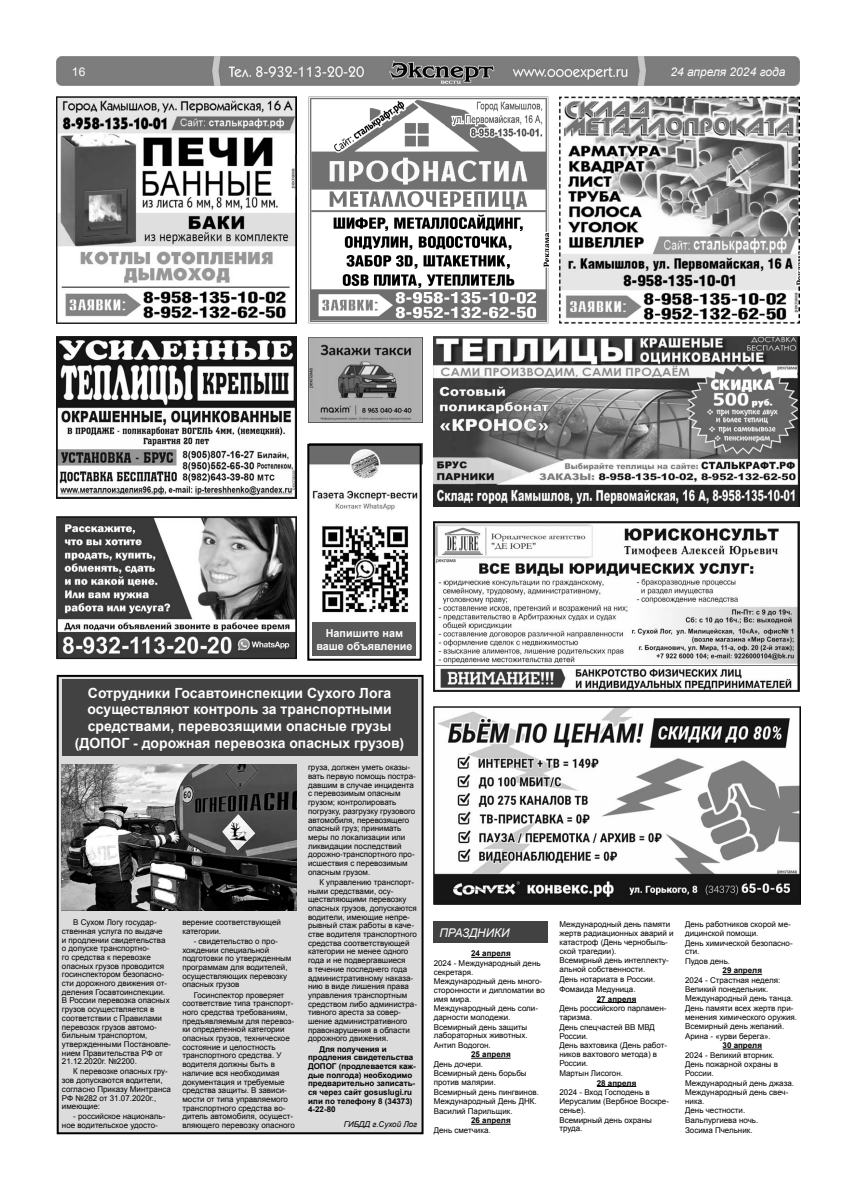
<style>
.page{position:relative;width:842px;height:1191px;background:#fff}
.page>*{position:absolute;margin:0;border:0;box-sizing:border-box;transform-origin:0 0}
.t1{font:700 14px/16.8px "Arial";color:#fff;text-align:center}
.t2{font:12px "Arial Italic MT3";color:#fff}
.t3{font:12px "Arial Italic MT4";color:#fff}
.t4{font:12px "Arial";color:#fff}
.t5{font:700 11px/13.2px "Arial";color:#fff;text-align:center}
.t6{font:8px/8.7px "Arial";color:#000}
.t7{font:700 8px/8.7px "Arial";color:#000}
.t8{font:8px "Arial Italic MT4";color:#000}
</style>
<div class="page">
<img style="left:57px;top:57px;width:742px;height:28px">
<img style="left:434px;top:706px;width:366px;height:198px">
<img style="left:310px;top:447px;width:109px;height:177px">
<div style="left:307px;top:444px;width:115px;height:216px;border:2px solid #000"></div>
<div style="left:313px;top:622px;width:103px;height:34px;background:#595959"></div>
<img style="left:57px;top:336px;width:240px;height:162px">
<img style="left:57px;top:96px;width:240px;height:227px">
<img style="left:308px;top:96px;width:240px;height:227px">
<img style="left:559px;top:96px;width:240px;height:227px">
<img style="left:434px;top:336px;width:365px;height:170px">
<img style="left:308px;top:337px;width:114px;height:85px">
<img style="left:434px;top:522px;width:366px;height:170px">
<img style="left:57px;top:516px;width:240px;height:143px">
<div style="left:58px;top:676px;width:364px;height:457px;background:#dcdcdc"></div>
<div style="left:57px;top:675px;width:366px;height:459px;border:2px solid #000"></div>
<div style="left:62px;top:679px;width:355px;height:77px;background:#424242"></div>
<img style="left:62px;top:764px;width:235px;height:146px">
<div style="left:434px;top:921px;width:114px;height:22px;background:#424242"></div>
<hr style="left:471px;top:957px;width:40px;height:1px;background:#000">
<hr style="left:471px;top:1057px;width:40px;height:1px;background:#000">
<hr style="left:471px;top:1123px;width:40px;height:1px;background:#000">
<hr style="left:597px;top:1002px;width:39px;height:1px;background:#000">
<hr style="left:597px;top:1086px;width:39px;height:1px;background:#000">
<hr style="left:722px;top:974px;width:40px;height:1px;background:#000">
<hr style="left:722px;top:1048px;width:40px;height:1px;background:#000">
<h2 class="t4" style="left:72px;top:64px;width:15px">16</h2>
<h2 class="t2" style="left:670px;top:64px;width:117px">24 апреля 2024 года</h2>
<h3 class="t5" style="left:316px;top:626px;width:98px">Напишите нам ваше объявление</h3>
<h1 class="t1" style="left:75px;top:684px;width:331px">Сотрудники Госавтоинспекции Сухого Лога осуществляют контроль за транспортными средствами, перевозящими опасные грузы (ДОПОГ - дорожная перевозка опасных грузов)</h1>
<p class="t6" style="left:62px;top:918px;width:110px;text-indent:11px">В Сухом Логу государ&shy;ственная услуга по выдаче<br>и продлении свидетельства о допуске транспортно-<br>го средства к перевозке опасных грузов проводится госинспектором безопасно&shy;сти дорожного движения от&shy;деления Госавтоинспекции.<br>В России перевозка опасных грузов осуществляется в соответствии с Правилами перевозок грузов автомо&shy;бильным транспортом, утвержденными Постановле&shy;нием Правительства РФ от<br>21.12.2020г. №2200.</p>
<p class="t6" style="left:62px;top:1067px;width:110px;text-indent:11px">К перевозке опасных гру&shy;зов допускаются водители, согласно Приказу Минтранса<br>РФ №282 от 31.07.2020г., имеющие:</p>
<p class="t6" style="left:62px;top:1112px;width:105px;text-indent:11px">- российское националь&shy;ное водительское удосто-</p>
<p class="t6" style="left:182px;top:918px;width:100px">верение соответствующей категории.</p>
<p class="t6" style="left:182px;top:936px;width:111px;text-indent:11px">- свидетельство о про&shy;хождении специальной подготовки по утвержденным программам для водителей, осуществляющих перевозку опасных грузов</p>
<p class="t6" style="left:182px;top:990px;width:114px;text-indent:11px">Госинспектор проверяет соответствие типа транспорт&shy;ного средства требованиям, предъявляемым для перевоз&shy;ки определенной категории опасных грузов, техническое состояние и целостность транспортного средства. У водителя должны быть в наличие вся необходимая документация и требуемые средства защиты. В зависи&shy;мости от типа управляемого транспортного средства во&shy;дитель автомобиля, осущест&shy;вляющего перевозку опасного</p>
<p class="t6" style="left:308px;top:763px;width:109px">груза, должен уметь оказы&shy;вать первую помощь постра&shy;давшим в случае инцидента с перевозимым опасным грузом; контролировать погрузку, разгрузку грузового автомобиля, перевозящего опасный груз; принимать меры по локализации или ликвидации последствий дорожно-транспортного про&shy;исшествия с перевозимым опасным грузом.</p>
<p class="t6" style="left:308px;top:877px;width:110px;text-indent:11px">К управлению транспорт&shy;ными средствами, осу&shy;ществляющими перевозку опасных грузов, допускаются водители, имеющие непре&shy;рывный стаж работы в каче&shy;стве водителя транспортного средства соответствующей категории не менее одного года и не подвергавшиеся<br>в течение последнего года административному наказа&shy;нию в виде лишения права управления транспортным средством либо администра&shy;тивного ареста за совер&shy;шение административного правонарушения в области дорожного движения.</p>
<p class="t7" style="left:308px;top:1044px;width:109px;text-indent:11px">Для получения и продления свидетельства<br>ДОПОГ (продлевается каж&shy;дые полгода) необходимо предварительно записать&shy;ся через сайт gosuslugi.ru или по телефону 8 (34373)<br>4-22-80</p>
<p class="t8" style="left:344px;top:1118px;width:75px">ГИБДД г.Сухой Лог</p>
<h2 class="t3" style="left:439px;top:924px;width:72px">ПРАЗДНИКИ</h2>
<p class="t7" style="left:471px;top:949px;width:41px">24 апреля</p>
<p class="t6" style="left:434px;top:959px;width:108px">2024 - Международный день секретаря.</p>
<p class="t6" style="left:434px;top:977px;width:113px">Международный день много&shy;сторонности и дипломатии во имя мира.</p>
<p class="t6" style="left:434px;top:1004px;width:106px">Международный день соли&shy;дарности молодежи.</p>
<p class="t6" style="left:434px;top:1022px;width:96px">Всемирный день защиты лабораторных животных.</p>
<p class="t6" style="left:434px;top:1040px;width:58px">Антип Водогон.</p>
<p class="t7" style="left:471px;top:1050px;width:41px">25 апреля</p>
<p class="t6" style="left:434px;top:1059px;width:94px;line-height:9.6px">День дочери.<br>Всемирный день борьбы</p>
<p class="t6" style="left:434px;top:1077px;width:107px;line-height:9.6px">против малярии.<br>Всемирный день пингвинов.<br>Международный День ДНК.<br>Василий Парильщик.</p>
<p class="t7" style="left:471px;top:1116px;width:41px">26 апреля</p>
<p class="t6" style="left:434px;top:1125px;width:59px">День сметчика.</p>
<p class="t6" style="left:559px;top:920px;width:116px">Международный день памяти жертв радиационных аварий и катастроф (День чернобыль&shy;ской трагедии).</p>
<p class="t6" style="left:559px;top:956px;width:111px">Всемирный день интеллекту&shy;альной собственности.</p>
<p class="t6" style="left:559px;top:974px;width:97px;line-height:9.8px">День нотариата в России.<br>Фомаида Медуница.</p>
<p class="t7" style="left:597px;top:994px;width:41px">27 апреля</p>
<p class="t6" style="left:559px;top:1004px;width:109px">День российского парламен&shy;таризма.</p>
<p class="t6" style="left:559px;top:1022px;width:97px">День спецчастей ВВ МВД<br>России.</p>
<p class="t6" style="left:559px;top:1041px;width:109px">День вахтовика (День работ&shy;ников вахтового метода) в<br>России.</p>
<p class="t6" style="left:559px;top:1068px;width:65px">Мартын Лисогон.</p>
<p class="t7" style="left:597px;top:1078px;width:41px">28 апреля</p>
<p class="t6" style="left:559px;top:1088px;width:111px">2024 - Вход Господень в<br>Иерусалим (Вербное Воскре&shy;сенье).</p>
<p class="t6" style="left:559px;top:1115px;width:94px">Всемирный день охраны труда.</p>
<p class="t6" style="left:685px;top:920px;width:107px">День работников скорой ме&shy;дицинской помощи.</p>
<p class="t6" style="left:685px;top:938px;width:109px">День химической безопасно&shy;сти.</p>
<p class="t6" style="left:685px;top:957px;width:46px">Пудов день.</p>
<p class="t7" style="left:722px;top:966px;width:41px">29 апреля</p>
<p class="t6" style="left:685px;top:976px;width:97px">2024 - Страстная неделя:<br>Великий понедельник.</p>
<p class="t6" style="left:685px;top:993px;width:110px;line-height:9.6px">Международный день танца.<br>День памяти всех жертв при-</p>
<p class="t6" style="left:685px;top:1012px;width:114px;line-height:9.6px">менения химического оружия.<br>Всемирный день желаний.<br>Арина - «урви берега».</p>
<p class="t7" style="left:722px;top:1041px;width:41px">30 апреля</p>
<p class="t6" style="left:685px;top:1050px;width:95px;line-height:9.6px">2024 - Великий вторник.<br>День пожарной охраны в</p>
<p class="t6" style="left:685px;top:1068px;width:110px;line-height:9.6px">России.<br>Международный день джаза.<br>Международный день свеч-</p>
<p class="t6" style="left:685px;top:1096px;width:75px;line-height:9.6px">ника.<br>День честности.<br>Вальпургиева ночь.<br>Зосима Пчельник.</p>
</div>
